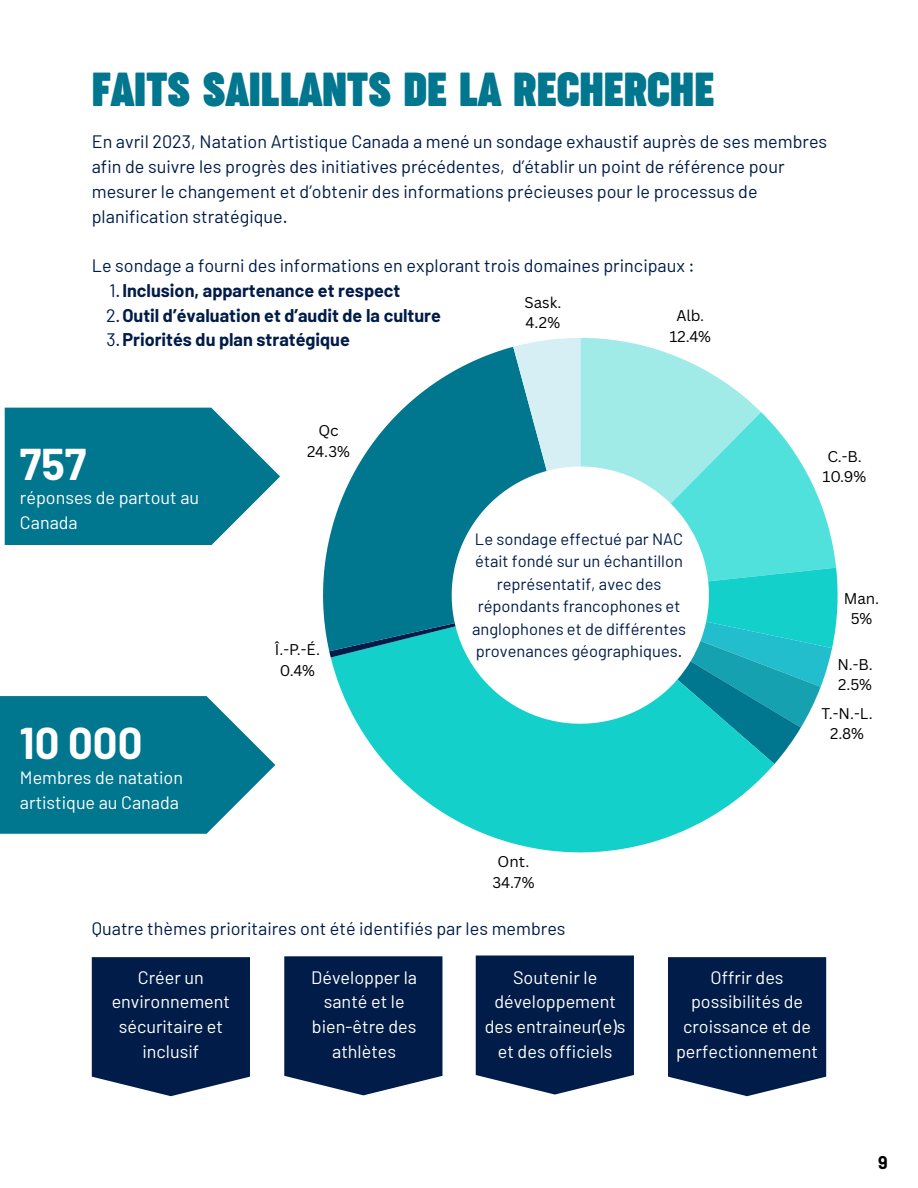
<style>
.page{position:relative;width:918px;height:1188px;background:#fff}
.page>*{position:absolute;margin:0;border:0;box-sizing:border-box;transform-origin:0 0}
.t1{font:700 45px "Cocogoose Compressed";color:#00768f}
.t2{font:700 43.5px "Barlow";color:#fff}
.t3{font:18px/24.8px "Barlow";color:#011c48}
.t4{font:18px/24.8px "Barlow";color:#fff;text-align:center}
.t5{font:700 18px "Barlow";color:#011c48}
.t6{font:700 18px "Barlow";color:#000}
.t7{font:16.5px/22.5px "Barlow";color:#011c48;text-align:center}
.t8{font:15.15px "Canva Sans";color:#000}
.s1{font-weight:400}
</style>
<div class="page">
<svg style="left:331px;top:651px;width:443px;height:201px;fill:#13d0ca"></svg>
<svg style="left:329px;top:651px;width:127px;height:7px"></svg>
<svg style="left:323px;top:347px;width:190px;height:304px;fill:#00768f"></svg>
<svg style="left:513px;top:338px;width:325px;height:426px"></svg>
<svg style="left:5px;top:408px;width:275px;height:137px;background:#1f879d"></svg>
<svg style="left:0;top:696px;width:275px;height:138px;background:#20879d"></svg>
<svg style="left:92px;top:957px;width:158px;height:139px;background:#122b54"></svg>
<svg style="left:284px;top:956px;width:158px;height:139px;background:#132c55"></svg>
<svg style="left:476px;top:955px;width:158px;height:140px;background:#142d56"></svg>
<svg style="left:668px;top:957px;width:158px;height:139px;background:#122b54"></svg>
<p class="t1" style="left:92px;top:69px;width:624px">FAITS SAILLANTS DE LA RECHERCHE</p>
<p class="t3" style="left:92px;top:129px;width:737px">En avril 2023, Natation Artistique Canada a mené un sondage exhaustif auprès de ses membres afin de suivre les progrès des initiatives précédentes, d’établir un point de référence pour mesurer le changement et d’obtenir des informations précieuses pour le processus de planification stratégique.</p>
<p class="t3" style="left:92px;top:253px;width:604px">Le sondage a fourni des informations en explorant trois domaines principaux :</p>
<p class="t5" style="left:109px;top:279px;width:292px"><span class="s1">1.</span>Inclusion, appartenance et respect</p>
<p class="t5" style="left:106px;top:304px;width:337px"><span class="s1">2.</span>Outil d’évaluation et d’audit de la culture</p>
<p class="t5" style="left:106px;top:328px;width:245px"><span class="s1">3.</span>Priorités du plan stratégique</p>
<p class="t8" style="left:524px;top:292px;width:39px">Sask.</p>
<p class="t8" style="left:526px;top:312px;width:36px">4.2%</p>
<p class="t8" style="left:676px;top:305px;width:29px">Alb.</p>
<p class="t8" style="left:669px;top:325px;width:43px">12.4%</p>
<p class="t2" style="left:20px;top:436px;width:68px">757</p>
<p class="t4" style="left:20px;top:485px;width:181px;text-align:left">réponses de partout au<br>Canada</p>
<p class="t2" style="left:20px;top:716px;width:124px">10 000</p>
<p class="t4" style="left:20px;top:764px;width:165px;text-align:left">Membres de natation artistique au Canada</p>
<p class="t8" style="left:318px;top:420px;width:22px">Qc</p>
<p class="t8" style="left:307px;top:441px;width:44px">24.3%</p>
<p class="t8" style="left:275px;top:639px;width:47px">Î.-P.-É.</p>
<p class="t8" style="left:280px;top:660px;width:37px">0.4%</p>
<p class="t7" style="left:472px;top:527px;width:215px">Le sondage effectué par NAC était fondé sur un échantillon représentatif, avec des répondants francophones et anglophones et de différentes provenances géographiques.</p>
<p class="t8" style="left:498px;top:851px;width:33px">Ont.</p>
<p class="t8" style="left:492px;top:872px;width:44px">34.7%</p>
<p class="t3" style="left:92px;top:916px;width:475px">Quatre thèmes prioritaires ont été identifiés par les membres</p>
<p class="t8" style="left:827px;top:445px;width:36px">C.-B.</p>
<p class="t8" style="left:823px;top:466px;width:45px">10.9%</p>
<p class="t8" style="left:844px;top:587px;width:37px">Man.</p>
<p class="t8" style="left:851px;top:607px;width:23px">5%</p>
<p class="t8" style="left:837px;top:654px;width:37px">N.-B.</p>
<p class="t8" style="left:838px;top:674px;width:35px">2.5%</p>
<p class="t8" style="left:821px;top:703px;width:53px">T.-N.-L.</p>
<p class="t8" style="left:830px;top:723px;width:35px">2.8%</p>
<p class="t4" style="left:112px;top:964px;width:120px">Créer un environnement sécuritaire et inclusif</p>
<p class="t4" style="left:311px;top:964px;width:107px">Développer la santé et le bien-être des athlètes</p>
<p class="t4" style="left:485px;top:964px;width:142px">Soutenir le développement des entraineur(e)s et des officiels</p>
<p class="t4" style="left:676px;top:964px;width:143px">Offrir des possibilités de croissance et de perfectionnement</p>
<p class="t6" style="left:878px;top:1151px;width:11px">9</p>
</div>
